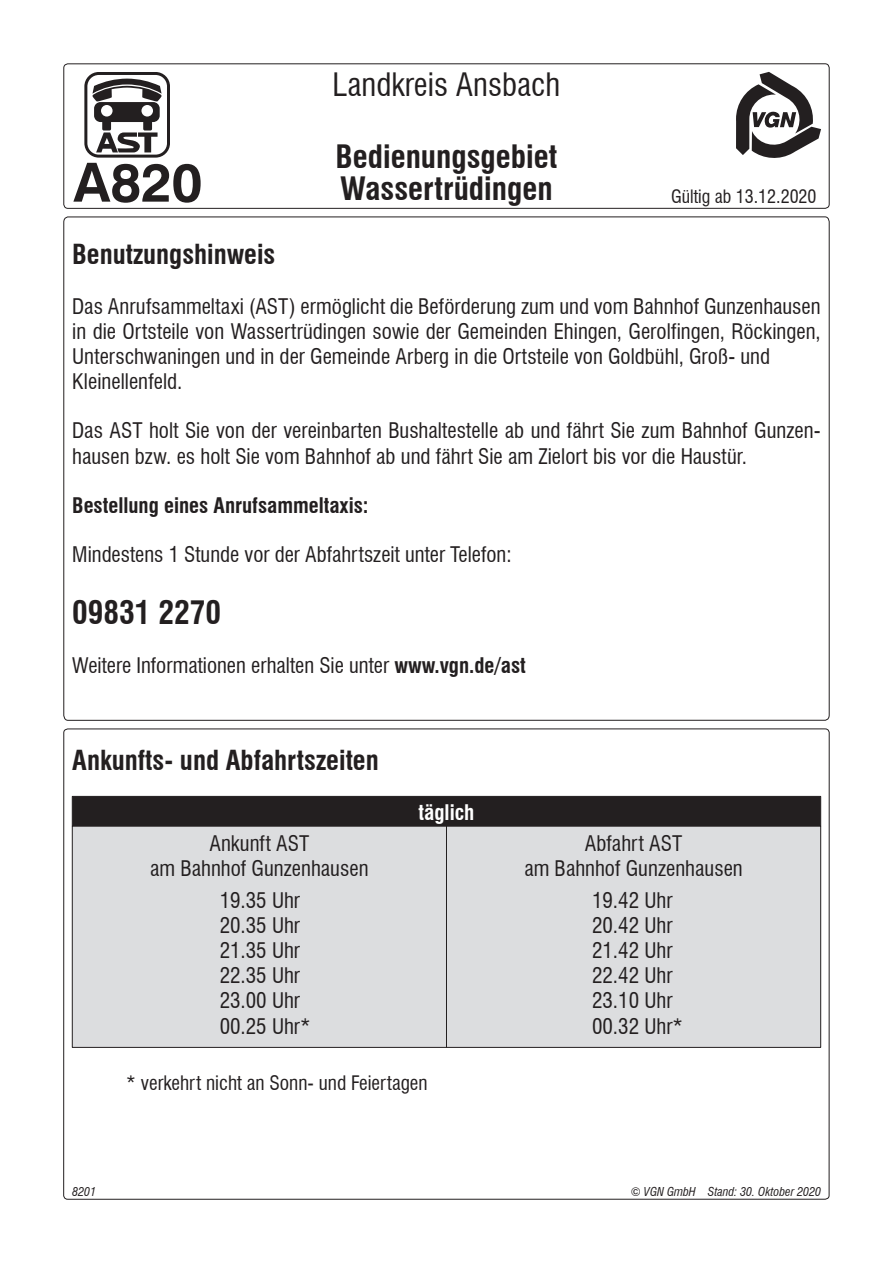
<style>
.page{position:relative;width:893px;height:1263px;background:#fff}
.page>*{position:absolute;margin:0;border:0;box-sizing:border-box;transform-origin:0 0}
.t1{font:700 54px "Swiss 721 BT";color:#231f20}
.t2{font:700 condensed 31.5px/31.5px "Swiss 721 BT";color:#231f20}
.t3{font:condensed 31.5px "Swiss 721 BT";color:#231f20}
.t4{font:700 condensed 27px "Swiss 721 BT";color:#231f20}
.t5{font:condensed 21px/25.2px "Swiss 721 BT";color:#231f20}
.t6{font:700 condensed 21px "Swiss 721 BT";color:#231f20}
.t7{font:700 condensed 21px "Swiss 721 BT";color:#fff}
.t8{font:condensed 19.5px "Swiss 721 BT";color:#231f20}
.t9{font:condensed 18px "Swiss 721 BT";color:#231f20}
.t10{font:italic condensed 12px "Swiss 721 BT";color:#231f20}
.s1{font-weight:700}
</style>
<div class="page">
<div style="left:63px;top:63px;width:767px;height:146px;border:1px solid #231f20;border-radius:4px"></div>
<svg style="left:63px;top:216px;width:767px;height:505px"></svg>
<svg style="left:736px;top:72px;width:85px;height:86px"></svg>
<div style="left:85px;top:72px;width:85px;height:85px;border:3px solid #231f20;border-radius:13px"></div>
<svg style="left:92px;top:79px;width:70px;height:73px"></svg>
<div style="left:72px;top:796px;width:749px;height:30px;background:#231f20"></div>
<div style="left:72px;top:826px;width:375px;height:221px;background:#dcdddf;border:1px solid #231f20"></div>
<div style="left:446px;top:826px;width:375px;height:221px;background:#dcdddf;border:1px solid #231f20"></div>
<h1 class="t1" style="left:73px;top:150px;width:130px">A820</h1>
<h2 class="t3" style="left:333px;top:66px;width:229px">Landkreis Ansbach</h2>
<h2 class="t2" style="left:336px;top:141px;width:223px">Bedienungsgebiet<br>Wassertrüdingen</h2>
<p class="t9" style="left:671px;top:186px;width:147px">Gültig ab 13.12.2020</p>
<p class="t4" style="left:72px;top:238px;width:205px">Benutzungshinweis</p>
<p class="t5" style="left:72px;top:293px;width:750px">Das Anrufsammeltaxi (AST) ermöglicht die Beförderung zum und vom Bahnhof Gunzenhausen in die Ortsteile von Wassertrüdingen sowie der Gemeinden Ehingen, Gerolfingen, Röckingen, Unterschwaningen und in der Gemeinde Arberg in die Ortsteile von Goldbühl, Groß- und Kleinellenfeld.</p>
<p class="t5" style="left:72px;top:418px;width:750px">Das AST holt Sie von der vereinbarten Bushaltestelle ab und fährt Sie zum Bahnhof Gunzen&shy;hausen bzw. es holt Sie vom Bahnhof ab und fährt Sie am Zielort bis vor die Haustür.</p>
<p class="t6" style="left:72px;top:493px;width:298px">Bestellung eines Anrufsammeltaxis:</p>
<p class="t5" style="left:72px;top:542px;width:441px">Mindestens 1 Stunde vor der Abfahrtszeit unter Telefon:</p>
<h2 class="t2" style="left:72px;top:597px;width:150px">09831 2270</h2>
<p class="t5" style="left:72px;top:653px;width:455px">Weitere Informationen erhalten Sie unter <span class="s1">www.vgn.de/ast</span></p>
<p class="t4" style="left:72px;top:744px;width:308px">Ankunfts- und Abfahrtszeiten</p>
<p class="t7" style="left:418px;top:799px;width:57px">täglich</p>
<p class="t5" style="left:150px;top:831px;width:220px;text-align:center">Ankunft AST<br>am Bahnhof Gunzenhausen</p>
<p class="t5" style="left:524px;top:831px;width:220px;text-align:center">Abfahrt AST<br>am Bahnhof Gunzenhausen</p>
<p class="t5" style="left:592px;top:887px;width:92px">19.42 Uhr<br>20.42 Uhr<br>21.42 Uhr<br>22.42 Uhr<br>23.10 Uhr<br>00.32 Uhr*</p>
<p class="t5" style="left:220px;top:887px;width:92px">19.35 Uhr<br>20.35 Uhr<br>21.35 Uhr<br>22.35 Uhr<br>23.00 Uhr<br>00.25 Uhr*</p>
<p class="t8" style="left:126px;top:1071px;width:303px">* verkehrt nicht an Sonn- und Feiertagen</p>
<p class="t10" style="left:72px;top:1185px;width:25px">8201</p>
<p class="t10" style="left:631px;top:1185px;width:192px">© VGN GmbH Stand: 30. Oktober 2020</p>
</div>
